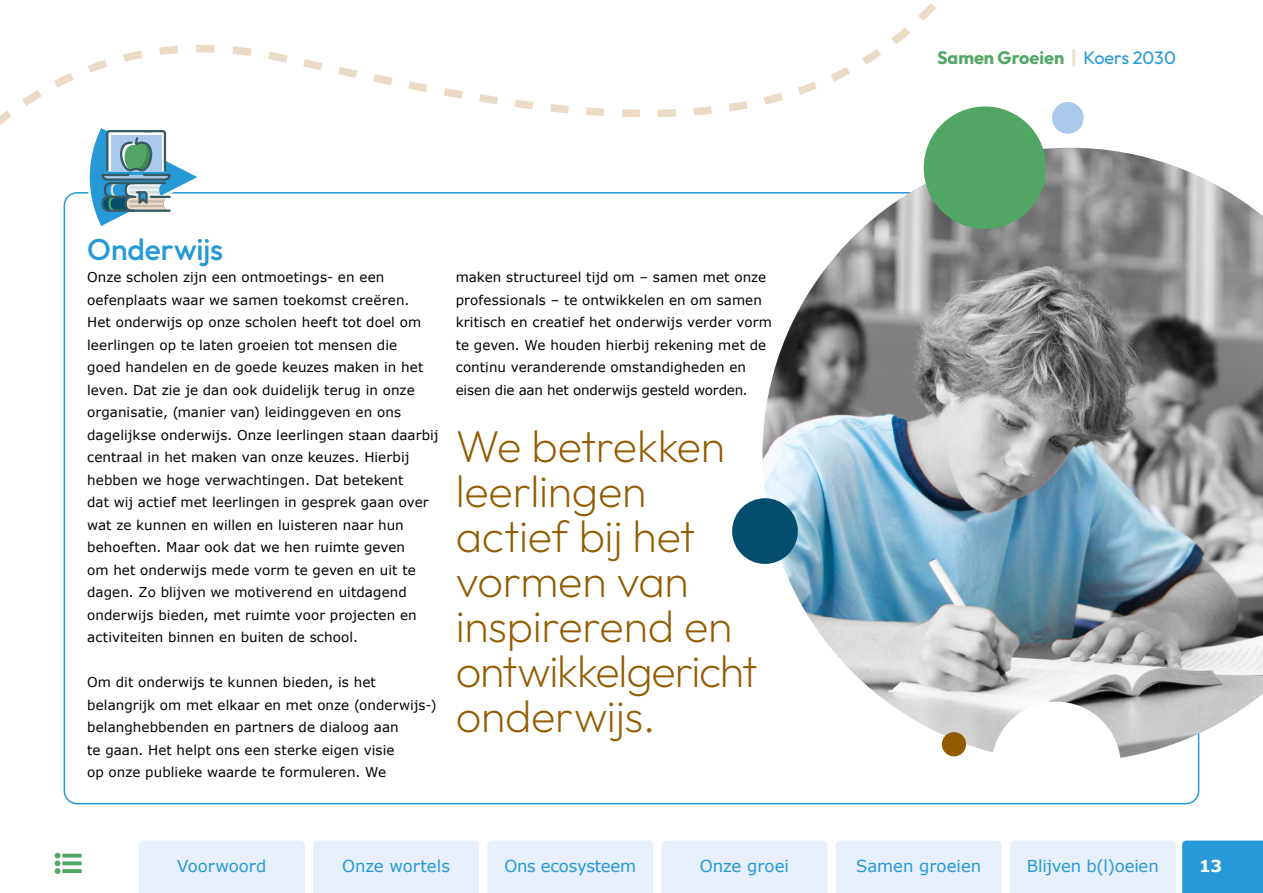
<style>
.page{position:relative;width:1263px;height:893px;background:#fff}
.page>*{position:absolute;margin:0;border:0;box-sizing:border-box;transform-origin:0 0}
.t1{font:200 45px/45px "Outfit";letter-spacing:-.01em;color:#935b00}
.TUSSENKOP_GROEN{font:500 30px "Outfit";color:#2699d6}
.t2{font:700 18px "Outfit";color:#52a663}
.t3{font:16.5px "Verdana";letter-spacing:-.005em;color:#2699d6}
.t4{font:700 16.5px "Verdana";color:#fff}
.BROODTEKST{font:13.5px/22.5px "Verdana";letter-spacing:.005em;color:#000}
.s1{color:#ebdac5}
.s2{font-weight:400;color:#2699d6}
</style>
<div class="page">
<img style="left:762px;top:148px;width:501px;height:614px">
<svg style="left:0;top:3px;width:961px;height:233px"></svg>
<div style="left:924px;top:106px;width:122px;height:123px;background:#52a663;border-radius:50%"></div>
<div style="left:732px;top:498px;width:66px;height:66px;background:#034e6c;border-radius:50%"></div>
<svg style="left:991px;top:702px;width:130px;height:60px"></svg>
<div style="left:1052px;top:102px;width:32px;height:32px;background:#aacaec;border-radius:50%"></div>
<svg style="left:87px;top:125px;width:116px;height:105px"></svg>
<div style="left:942px;top:732px;width:24px;height:24px;background:#935b00;border-radius:50%"></div>
<div style="left:313px;top:840px;width:166px;height:53px;background:#e7effa"></div>
<div style="left:139px;top:840px;width:166px;height:53px;background:#e7effa"></div>
<div style="left:487px;top:840px;width:166px;height:53px;background:#e7effa"></div>
<div style="left:661px;top:840px;width:166px;height:53px;background:#e7effa"></div>
<div style="left:836px;top:840px;width:165px;height:53px;background:#e7effa"></div>
<div style="left:1010px;top:840px;width:166px;height:53px;background:#e7effa"></div>
<div style="left:1182px;top:840px;width:81px;height:53px;background:#2699d6"></div>
<p class="TUSSENKOP_GROEN" style="left:87px;top:232px;width:137px">Onderwijs</p>
<p class="BROODTEKST" style="left:87px;top:266px;width:324px">Onze scholen zijn een ontmoetings- en een oefenplaats waar we samen toekomst creëren.</p>
<p class="BROODTEKST" style="left:87px;top:311px;width:353px">Het onderwijs op onze scholen heeft tot doel om leerlingen op te laten groeien tot mensen die<br>goed handelen en de goede keuzes maken in het leven. Dat zie je dan ook duidelijk terug in onze organisatie, (manier van) leidinggeven en ons dagelijkse onderwijs. Onze leerlingen staan daarbij centraal in het maken van onze keuzes. Hierbij hebben we hoge verwachtingen. Dat betekent<br>dat wij actief met leerlingen in gesprek gaan over wat ze kunnen en willen en luisteren naar hun behoeften. Maar ook dat we hen ruimte geven<br>om het onderwijs mede vorm te geven en uit te dagen. Zo blijven we motiverend en uitdagend onderwijs bieden, met ruimte voor projecten en activiteiten binnen en buiten de school.</p>
<p class="BROODTEKST" style="left:87px;top:671px;width:351px">Om dit onderwijs te kunnen bieden, is het belangrijk om met elkaar en met onze (onderwijs-) belanghebbenden en partners de dialoog aan<br>te gaan. Het helpt ons een sterke eigen visie<br>op onze publieke waarde te formuleren. We</p>
<p class="BROODTEKST" style="left:456px;top:266px;width:318px">maken structureel tijd om – samen met onze professionals – te ontwikkelen en om samen kritisch en creatief het onderwijs verder vorm te geven. We houden hierbij rekening met de continu veranderende omstandigheden en eisen die aan het onderwijs gesteld worden.</p>
<p class="t1" style="left:456px;top:423px;width:303px">We betrekken leerlingen actief bij het vormen van inspirerend en ontwikkelgericht onderwijs.</p>
<h3 class="t2" style="left:937px;top:47px;width:240px">Samen Groeien <span class="s1">|</span> <span class="s2">Koers 2030</span></h3>
<p class="t3" style="left:177px;top:855px;width:91px">Voorwoord</p>
<p class="t3" style="left:342px;top:855px;width:109px">Onze wortels</p>
<p class="t3" style="left:504px;top:855px;width:133px">Ons ecosysteem</p>
<p class="t3" style="left:700px;top:855px;width:91px">Onze groei</p>
<p class="t3" style="left:856px;top:855px;width:127px">Samen groeien</p>
<p class="t3" style="left:1027px;top:855px;width:133px">Blijven b(l)oeien</p>
<p class="t4" style="left:1199px;top:855px;width:25px">13</p>
</div>
